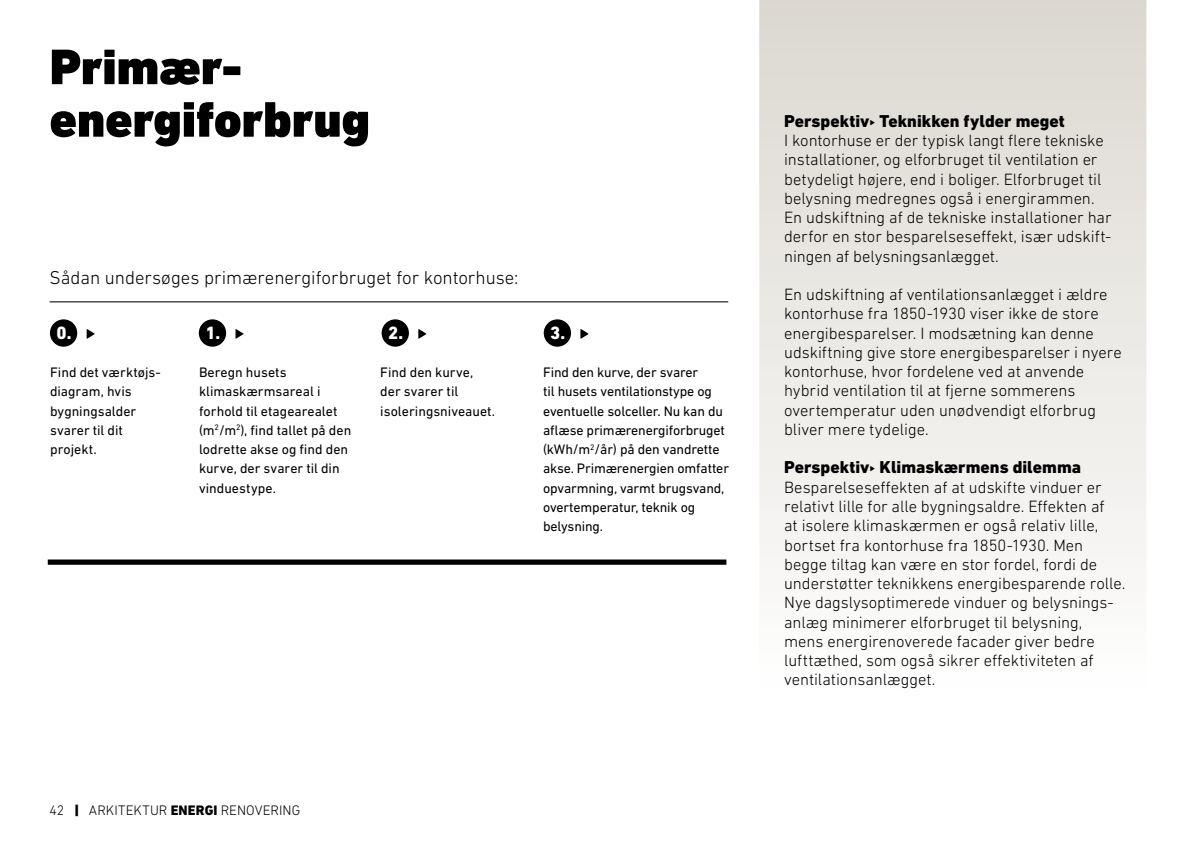
<style>
.page{position:relative;width:1201px;height:844px;background:#fff}
.page>*{position:absolute;margin:0;border:0;box-sizing:border-box;transform-origin:0 0}
.t1{font:900 50.75px/52.5px "DIN Next LT Pro";letter-spacing:-.005em;color:#000}
.t2{font:300 18.9px "DIN Next LT Pro";color:#000}
.t3{font:800 18.03px "DIN Next LT Pro";color:#fff}
.t4{font:800 17.5px "DIN Next LT Pro";color:#000}
.t5{font:300 16.62px/19.2px "DIN Next LT Pro";color:#000}
.t6{font:14px/19.2px "DIN Next LT Pro";letter-spacing:-.005em;color:#000}
.t7{font:300 14px "DIN Next LT Pro";color:#000}
.s1{font-weight:900}
.s2{font-weight:800}
.s3{font-family:"Entypo";font-weight:400}
</style>
<div class="page">
<svg style="left:759px;top:0;width:387px;height:568px"></svg>
<svg style="left:235px;top:329px;width:8px;height:9px"></svg>
<div style="left:199px;top:319px;width:27px;height:27px;background:#000;border-radius:50%"></div>
<svg style="left:87px;top:329px;width:8px;height:9px"></svg>
<div style="left:50px;top:319px;width:27px;height:27px;background:#000;border-radius:50%"></div>
<svg style="left:418px;top:329px;width:8px;height:9px"></svg>
<div style="left:381px;top:319px;width:28px;height:27px;background:#000;border-radius:50%"></div>
<svg style="left:580px;top:329px;width:8px;height:9px"></svg>
<div style="left:543px;top:319px;width:28px;height:27px;background:#000;border-radius:50%"></div>
<hr style="left:50px;top:301px;width:678px;height:1px;background:#000">
<div style="left:48px;top:559px;width:678px;height:5px;background:#000"></div>
<h1 class="t1" style="left:50px;top:41px;width:322px">Primær&shy;energiforbrug</h1>
<p class="t2" style="left:50px;top:267px;width:470px">Sådan undersøges primærenergiforbruget for kontorhuse:</p>
<p class="t3" style="left:56px;top:322px;width:16px">0.</p>
<p class="t3" style="left:205px;top:322px;width:16px">1.</p>
<p class="t3" style="left:388px;top:322px;width:16px">2.</p>
<p class="t3" style="left:550px;top:322px;width:16px">3.</p>
<p class="t6" style="left:380px;top:362px;width:116px">Find den kurve, der svarer til isoleringsniveauet.</p>
<p class="t6" style="left:50px;top:362px;width:112px">Find det værktøjs&shy;diagram, hvis bygningsalder svarer til dit projekt.</p>
<p class="t6" style="left:543px;top:362px;width:187px">Find den kurve, der svarer<br>til husets ventilationstype og eventuelle solceller. Nu kan du aflæse primærenergiforbruget (kWh/m<sup>2</sup>/år) på den vandrette akse. Primærenergien omfatter opvarmning, varmt brugsvand, overtemperatur, teknik og belysning.</p>
<p class="t6" style="left:199px;top:362px;width:154px">Beregn husets klimaskærmsareal i forhold til etagearealet (m<sup>2</sup>/m<sup>2</sup>), find tallet på den lodrette akse og find den kurve, der svarer til din vinduestype.</p>
<p class="t7" style="left:50px;top:802px;width:252px">42 <span class="s1">|</span> ARKITEKTUR <span class="s2">ENERGI</span> RENOVERING</p>
<p class="t4" style="left:784px;top:110px;width:282px">Perspektiv<span class="s3">{</span> Teknikken fylder meget</p>
<p class="t5" style="left:784px;top:130px;width:329px">I kontorhuse er der typisk langt flere tekniske installationer, og elforbruget til ventilation er betydeligt højere, end i boliger. Elforbruget til belysning medregnes også i energirammen.<br>En udskiftning af de tekniske installationer har derfor en stor besparelseseffekt, især udskift&shy;ningen af belysningsanlægget.</p>
<p class="t5" style="left:784px;top:284px;width:339px">En udskiftning af ventilationsanlægget i ældre kontorhuse fra 1850-1930 viser ikke de store energibesparelser. I modsætning kan denne udskiftning give store energibesparelser i nyere kontorhuse, hvor fordelene ved at anvende hybrid ventilation til at fjerne sommerens overtemperatur uden unødvendigt elforbrug bliver mere tydelige.</p>
<p class="t4" style="left:784px;top:457px;width:298px">Perspektiv<span class="s3">{</span> Klimaskærmens dilemma</p>
<p class="t5" style="left:784px;top:477px;width:343px">Besparelseseffekten af at udskifte vinduer er relativt lille for alle bygningsaldre. Effekten af<br>at isolere klimaskærmen er også relativ lille, bortset fra kontorhuse fra 1850-1930. Men begge tiltag kan være en stor fordel, fordi de understøtter teknikkens energibesparende rolle.<br>Nye dagslysoptimerede vinduer og belysnings&shy;anlæg minimerer elforbruget til belysning, mens energirenoverede facader giver bedre lufttæthed, som også sikrer effektiviteten af ventilationsanlægget.</p>
</div>
